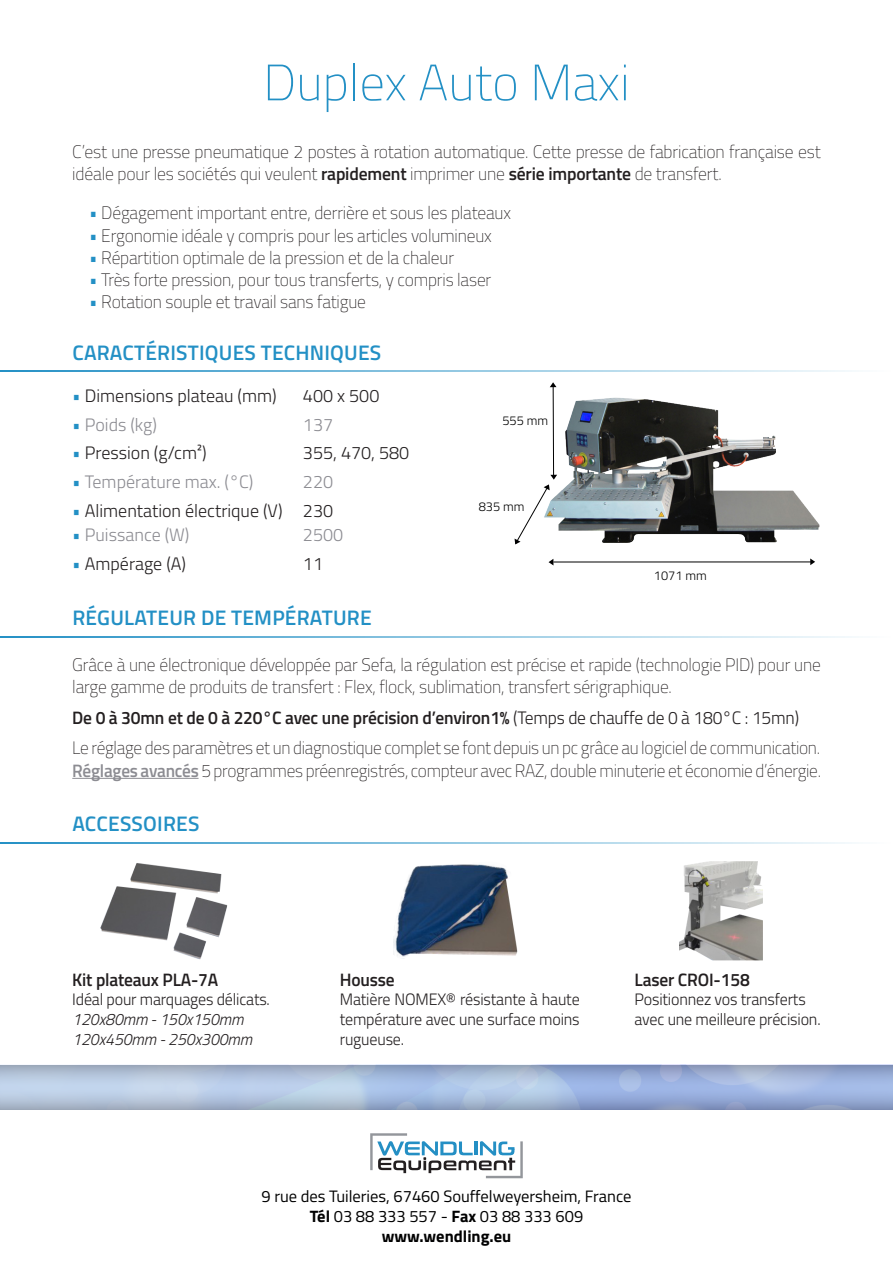
<style>
.page{position:relative;width:893px;height:1263px;background:#fff}
.page>*{position:absolute;margin:0;border:0;box-sizing:border-box;transform-origin:0 0}
.t1{font:100 51px "Titillium Web";color:#2390c5}
.t2{font:600 21px "Titillium Web";letter-spacing:.01em;color:#2390c5}
.description{font:100 18px/22.2px "Titillium Web";letter-spacing:-.01em;color:#231f20}
.description-2{font:100 18px/22.2px "Titillium Web";letter-spacing:-.01em;color:#231f20;scale:.96 1}
.description-3{font:600 18px "Titillium Web";letter-spacing:-.01em;color:#231f20}
.t3{font:300 18px "Titillium Web";color:#231f20}
.t4{font:300 18px "Titillium Web";color:#8c8c92}
.description-4{font:300 16.5px/19.8px "Titillium Web";letter-spacing:-.01em;color:#231f20}
.t5{font:16.5px "Titillium Web";color:#000001}
.description-5{font:italic 300 16.5px "Titillium Web";letter-spacing:-.01em;color:#231f20}
.t6{font:700 16.5px "Titillium Web";color:#000001}
.t7{font:300 12.75px "Titillium Web";color:#000001}
.s1{font-weight:600}
.s2{color:#2390c5}
.s3{font-weight:300}
.s4{font-weight:600;color:#8c8c92}
.s5{font-weight:700}
</style>
<div class="page">
<div style="left:0;top:1063px;width:893px;height:48px;background:#231f20;opacity:.75"></div>
<img style="left:0;top:1065px;width:893px;height:45px">
<hr style="left:72px;top:778px;width:127px;height:1px;background:#8c8c92">
<svg style="left:370px;top:1133px;width:153px;height:45px"></svg>
<hr style="left:0;top:370px;width:893px;height:1px;background:#2390c5">
<hr style="left:0;top:842px;width:893px;height:1px;background:#2390c5">
<hr style="left:0;top:636px;width:893px;height:1px;background:#2390c5">
<img style="left:557px;top:397px;width:263px;height:146px">
<hr style="left:553px;top:562px;width:258px;height:1px;background:#000001">
<svg style="left:549px;top:559px;width:4px;height:6px"></svg>
<svg style="left:810px;top:558px;width:5px;height:7px"></svg>
<img style="left:100px;top:863px;width:128px;height:97px">
<img style="left:680px;top:861px;width:83px;height:99px">
<img style="left:393px;top:864px;width:125px;height:95px">
<svg style="left:514px;top:382px;width:43px;height:162px"></svg>
<p class="t1" style="left:263px;top:46px;width:368px">Duplex Auto Maxi</p>
<p class="description" style="left:72px;top:140px;width:750px">C’est une presse pneumatique 2 postes à rotation automatique. Cette presse de fabrication française est idéale pour les sociétés qui veulent <span class="s1">rapidement</span> imprimer une <span class="s1">série importante</span> de transfert.</p>
<p class="description" style="left:89px;top:201px;width:423px"><span class="s2">•</span> Dégagement important entre, derrière et sous les plateaux</p>
<p class="description" style="left:89px;top:223px;width:404px"><span class="s2">•</span> Ergonomie idéale y compris pour les articles volumineux</p>
<p class="description" style="left:89px;top:246px;width:366px"><span class="s2">•</span> Répartition optimale de la pression et de la chaleur</p>
<p class="description" style="left:89px;top:268px;width:403px"><span class="s2">•</span> Très forte pression, pour tous transferts, y compris laser</p>
<p class="description" style="left:89px;top:290px;width:278px"><span class="s2">•</span> Rotation souple et travail sans fatigue</p>
<p class="t2" style="left:72px;top:337px;width:310px">CARACTÉRISTIQUES TECHNIQUES</p>
<p class="t3" style="left:72px;top:383px;width:206px"><span class="s2">•</span> Dimensions plateau (mm)</p>
<p class="t3" style="left:303px;top:383px;width:78px">400 x 500</p>
<p class="t4" style="left:72px;top:411px;width:86px"><span class="s2">•</span> Poids (kg)</p>
<p class="t4" style="left:303px;top:411px;width:32px">137</p>
<p class="t3" style="left:72px;top:440px;width:136px"><span class="s2">•</span> Pression (g/cm²)</p>
<p class="t3" style="left:303px;top:440px;width:108px">355, 470, 580</p>
<p class="t4" style="left:72px;top:469px;width:183px"><span class="s2">•</span> Température max. (°C)</p>
<p class="t4" style="left:303px;top:469px;width:32px">220</p>
<p class="t3" style="left:72px;top:497px;width:212px"><span class="s2">•</span> Alimentation électrique (V)</p>
<p class="t3" style="left:303px;top:497px;width:32px">230</p>
<p class="t4" style="left:72px;top:522px;width:119px"><span class="s2">•</span> Puissance (W)</p>
<p class="t4" style="left:303px;top:522px;width:42px">2500</p>
<p class="t3" style="left:72px;top:551px;width:115px"><span class="s2">•</span> Ampérage (A)</p>
<p class="t3" style="left:303px;top:551px;width:22px">11</p>
<p class="t2" style="left:72px;top:602px;width:301px">RÉGULATEUR DE TEMPÉRATURE</p>
<p class="t7" style="left:502px;top:411px;width:47px">555 mm</p>
<p class="t7" style="left:479px;top:497px;width:47px">835 mm</p>
<p class="t7" style="left:654px;top:566px;width:54px">1071 mm</p>
<p class="description" style="left:72px;top:652px;width:750px">Grâce à une électronique développée par Sefa, la régulation est précise et rapide (technologie PID) pour une large gamme de produits de transfert : Flex, flock, sublimation, transfert sérigraphique.</p>
<p class="description-3" style="left:72px;top:704px;width:728px">De 0 à 30mn et de 0 à 220°C avec une précision d’environ1% <span class="s3">(Temps de chauffe de 0 à 180°C : 15mn)</span></p>
<p class="description-2" style="left:72px;top:736px;width:781px">Le réglage des paramètres et un diagnostique complet se font depuis un pc grâce au logiciel de communication.<br><span class="s4">Réglages avancés</span> 5 programmes préenregistrés, compteur avec RAZ, double minuterie et économie d’énergie.</p>
<p class="t2" style="left:72px;top:808px;width:129px">ACCESSOIRES</p>
<p class="description-3" style="left:72px;top:966px;width:147px">Kit plateaux PLA-7A</p>
<p class="description-4" style="left:72px;top:989px;width:199px">Idéal pour marquages délicats.</p>
<p class="description-5" style="left:72px;top:1007px;width:173px">120x80mm - 150x150mm</p>
<p class="description-5" style="left:72px;top:1027px;width:181px">120x450mm - 250x300mm</p>
<p class="description-3" style="left:340px;top:966px;width:56px">Housse</p>
<p class="description-4" style="left:340px;top:989px;width:241px;text-align:justify">Matière NOMEX® résistante à haute température avec une surface moins rugueuse.</p>
<p class="description-3" style="left:634px;top:966px;width:117px">Laser CROI-158</p>
<p class="description-4" style="left:634px;top:989px;width:188px">Positionnez vos transferts avec une meilleure précision.</p>
<p class="t5" style="left:261px;top:1184px;width:371px">9 rue des Tuileries, 67460 Souffelweyersheim, France</p>
<p class="t5" style="left:310px;top:1204px;width:275px"><span class="s5">Tél</span> 03 88 333 557 - <span class="s5">Fax</span> 03 88 333 609</p>
<p class="t6" style="left:382px;top:1223px;width:131px">www.wendling.eu</p>
</div>
